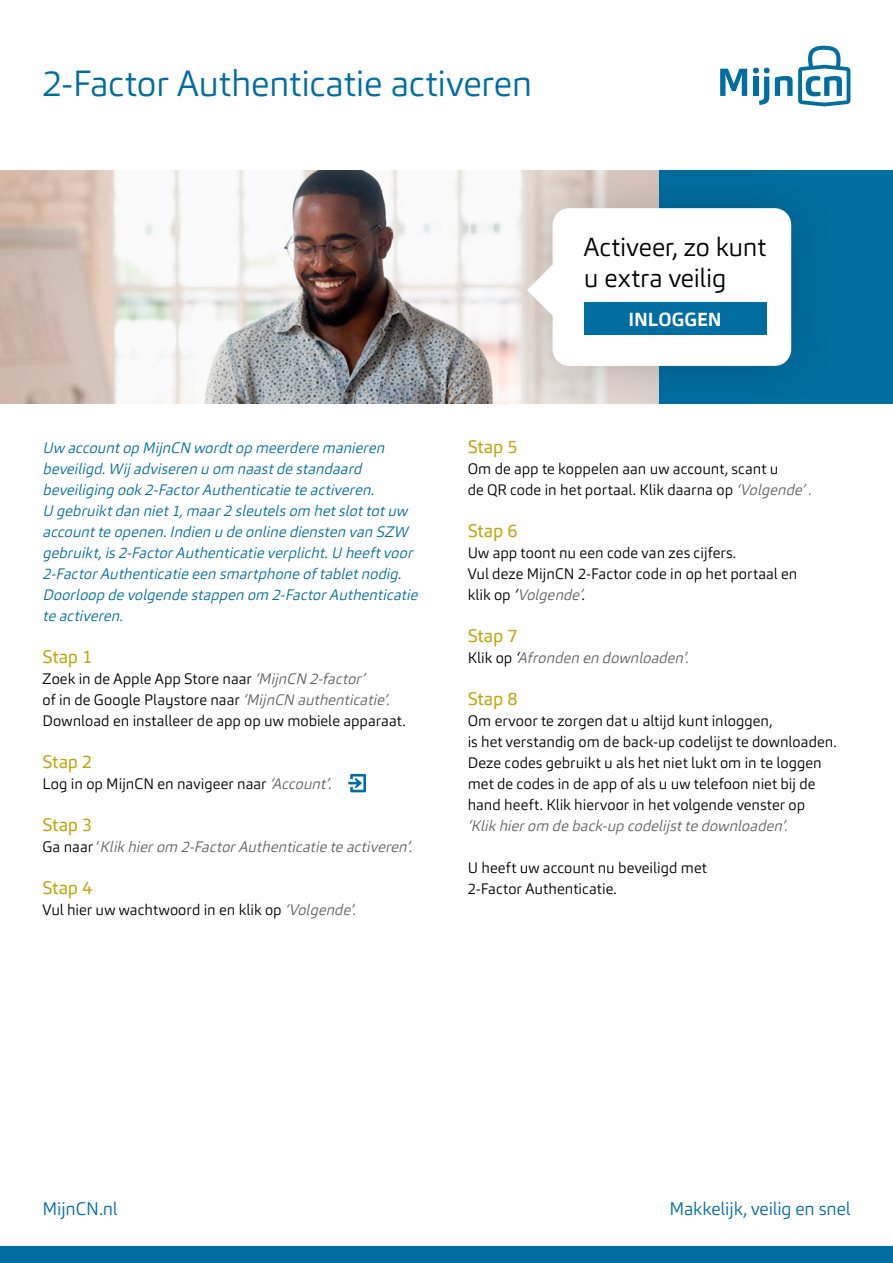
<style>
.page{position:relative;width:893px;height:1263px;background:#fff}
.page>*{position:absolute;margin:0;border:0;box-sizing:border-box;transform-origin:0 0}
.t1{font:300 36px "Carnac";letter-spacing:-.01em;color:#006ea0}
.t2{font:300 25.8px/30.9px "Carnac";color:#000}
.t3{font:700 18.75px "Carnac";letter-spacing:.005em;color:#fff}
.t4{font:18px "Carnac";letter-spacing:-.015em;color:#c2a712}
.t5{font:300 18px "Carnac";letter-spacing:-.015em;color:#006ea0}
.t6{font:300 15px/21px "Carnac";color:#000}
.t7{font:italic 300 15px/21px "Carnac";color:#006ea0}
.t8{font:italic 300 15px "Carnac";color:#646363}
.s1{font-style:italic;color:#646363}
.s2{font-style:normal;color:#000}
.s3{font-style:normal}
.s4{font-style:italic}
.s5{color:#000}
</style>
<div class="page">
<div style="left:0;top:1246px;width:893px;height:17px;background:#006ea0"></div>
<svg style="left:720px;top:69px;width:27px;height:27px"></svg>
<svg style="left:753px;top:46px;width:97px;height:60px"></svg>
<svg style="left:348px;top:774px;width:18px;height:18px"></svg>
<img style="left:0;top:170px;width:505px;height:234px">
<div style="left:659px;top:170px;width:234px;height:234px;background:#006ea0"></div>
<div style="left:505px;top:161px;width:334px;height:252px;background:#000;opacity:.2"></div>
<div style="left:553px;top:208px;width:238px;height:158px;background:#fff;border-radius:17px"></div>
<svg style="left:527px;top:265px;width:26px;height:51px"></svg>
<div style="left:584px;top:302px;width:182px;height:33px;background:#006ea0"></div>
<h1 class="t1" style="left:43px;top:61px;width:491px">2-Factor Authenticatie activeren</h1>
<h2 class="t2" style="left:584px;top:231px;width:184px">Activeer, zo kunt u extra veilig</h2>
<p class="t3" style="left:628px;top:307px;width:95px">INLOGGEN</p>
<p class="t7" style="left:43px;top:437px;width:380px">Uw accountop MijnCN wordtop meerdere manieren beveiligd.Wijadviseren u om naastde standaard beveiliging ook 2-FactorAuthenticatie te activeren.<br>U gebruiktdan niet1,maar2 sleutelsom hetslottotuw accountte openen.Indien u de online diensten van SZW gebruikt,is2-FactorAuthenticatie verplicht.U heeftvoor 2-FactorAuthenticatie een smartphone oftabletnodig.<br>Doorloop de volgende stappen om 2-FactorAuthenticatie te activeren.</p>
<p class="t4" style="left:43px;top:645px;width:51px">Stap 1</p>
<p class="t6" style="left:43px;top:668px;width:365px">Zoek in de Apple App Store naar <span class="s1">‘MijnCN 2-factor’<br></span>of in de Google Playstore naar <span class="s1">‘MijnCN authenticatie’.<br></span>Download en installeer de app op uw mobiele apparaat.</p>
<p class="t4" style="left:43px;top:750px;width:51px">Stap 2</p>
<p class="t6" style="left:43px;top:773px;width:294px">Log in op MijnCN en navigeer naar <span class="s1">‘Account’.</span></p>
<p class="t4" style="left:43px;top:813px;width:51px">Stap 3</p>
<p class="t8" style="left:43px;top:837px;width:375px"><span class="s2">G a n a a r</span> <span class="s3">‘</span> Klik hierom 2-FactorAuthenticatie te activeren’.</p>
<p class="t4" style="left:43px;top:876px;width:51px">Stap 4</p>
<p class="t6" style="left:43px;top:899px;width:319px">Vul hier uw wachtwoord in en klik op <span class="s1">‘Volgende’.</span></p>
<p class="t4" style="left:468px;top:435px;width:51px">Stap 5</p>
<p class="t6" style="left:468px;top:458px;width:349px">Om de app te koppelen aan uw account, scant u<br>de QR code in het portaal. Klik daarna op <span class="s1">‘Volgende’.</span></p>
<p class="t4" style="left:468px;top:519px;width:51px">Stap 6</p>
<p class="t6" style="left:468px;top:542px;width:331px">Uw app toont nu een code van zes cijfers.<br>Vul deze MijnCN 2-Factor code in op het portaal en k l i k o p <span class="s4">‘</span><span class="s1">Volgende’</span><span class="s4">.</span></p>
<p class="t4" style="left:468px;top:624px;width:51px">Stap 7</p>
<p class="t8" style="left:468px;top:648px;width:226px"><span class="s2">K l i k o p</span> <span class="s5">‘</span>Afronden en downloaden’.</p>
<p class="t4" style="left:468px;top:687px;width:51px">Stap 8</p>
<p class="t6" style="left:468px;top:710px;width:371px">Om ervoor te zorgen dat u altijd kunt inloggen,<br>is het verstandig om de back-up codelijst te downloaden.<br>Deze codes gebruikt u als het niet lukt om in te loggen met de codes in de app of als u uw telefoon niet bij de hand heeft. Klik hiervoor in het volgende venster op</p>
<p class="t8" style="left:468px;top:816px;width:325px">‘Klik hierom de back-up codelijstte downloaden’.</p>
<p class="t6" style="left:468px;top:857px;width:241px">U heeft uw account nu beveiligd met<br>2-Factor Authenticatie.</p>
<p class="t5" style="left:43px;top:1197px;width:77px">MijnCN.nl</p>
<p class="t5" style="left:669px;top:1197px;width:182px">Makkelijk, veilig en snel</p>
</div>
